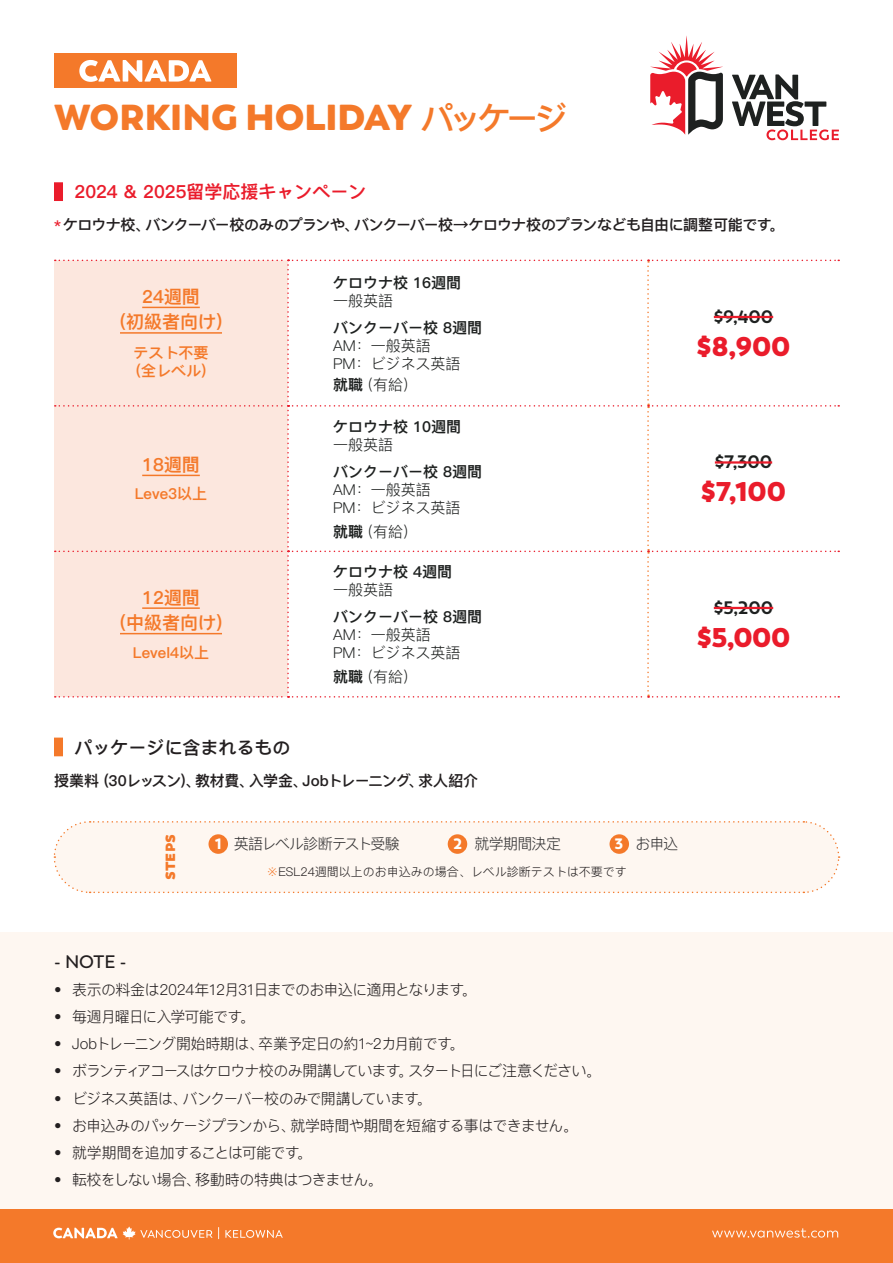
<style>
.page{position:relative;width:893px;height:1263px;background:#fff}
.page>*{position:absolute;margin:0;border:0;box-sizing:border-box;transform-origin:0 0}
.t1{font:800 36px "Boston";color:#f4792a}
.t2{font:800 27px "Boston";color:#ea1c2b}
.t3{font:18px/25.5px "Ping Fang SC Heavy";color:#f4792a;text-align:center}
.t4{font:18px "Ping Fang SC Heavy";color:#ea1c2b}
.t5{font:700 18px "Boston";color:#1e2120}
.t6{font:18px "Ping Fang SC Heavy";color:#231f20}
.Bullet{font:600 18px "Boston";color:#231f20}
.Bullet-2{font:900 18px "Boston";letter-spacing:.005em;color:#f4792a}
.t7{font:15px "Ping Fang SC Regular";letter-spacing:-.055em;color:#231f20}
.t8{font:15px "Ping Fang SC Regular";color:#1e2120}
.t9{font:15px "Ping Fang SC Heavy";color:#1e2120}
.t10{font:15px "Ping Fang SC Heavy";letter-spacing:-.05em;color:#231f20}
.t11{font:15px "Ping Fang SC Regular";letter-spacing:-.085em;color:#231f20}
.t12{font:15px "Ping Fang SC Heavy";letter-spacing:-.03em;color:#231f20}
.t13{font:15px/18px "Ping Fang SC Heavy";color:#f4792a}
.t14{font:15px "Ping Fang SC Regular";letter-spacing:-.055em;color:#333233}
.t15{font:12px "Ping Fang SC Regular";color:#231f20}
.s1{font-family:"Ping Fang SC Heavy";font-weight:400;font-size:33px}
.s2{font-size:13.5px;color:#ea1c2b}
.s3{font-family:"Ping Fang SC Heavy"}
.s4{font-family:"Boston";font-weight:900;color:#fff}
.s5{color:#f4792a}
</style>
<div class="page">
<div style="left:0;top:1209px;width:893px;height:54px;background:#f4792a"></div>
<svg style="left:712px;top:1228px;width:126px;height:9px"></svg>
<svg style="left:53px;top:1226px;width:230px;height:13px"></svg>
<svg style="left:732px;top:74px;width:107px;height:66px"></svg>
<svg style="left:650px;top:36px;width:73px;height:99px"></svg>
<div style="left:54px;top:54px;width:183px;height:34px;background:#f4792a"></div>
<svg style="left:79px;top:60px;width:133px;height:22px"></svg>
<div style="left:0;top:932px;width:893px;height:277px;background:#fef7f1"></div>
<div style="left:54px;top:182px;width:9px;height:19px;background:#ea1c2b"></div>
<div style="left:54px;top:737px;width:9px;height:19px;background:#f4792a"></div>
<div style="left:53px;top:821px;width:787px;height:73px;background:#fef7f1"></div>
<div style="left:208px;top:834px;width:20px;height:20px;background:#f4792a;border-radius:50%"></div>
<div style="left:448px;top:834px;width:19px;height:20px;background:#f4792a;border-radius:50%"></div>
<div style="left:609px;top:834px;width:20px;height:20px;background:#f4792a;border-radius:50%"></div>
<svg style="left:55px;top:260px;width:784px;height:438px"></svg>
<hr style="left:142px;top:307px;width:58px;height:1px;background:#f4792a">
<hr style="left:120px;top:332px;width:102px;height:2px;background:#f4792a">
<hr style="left:714px;top:316px;width:59px;height:2px;background:#ea1c2b">
<hr style="left:142px;top:475px;width:58px;height:1px;background:#f4792a">
<hr style="left:715px;top:461px;width:57px;height:3px;background:#ea1c2b">
<hr style="left:142px;top:607px;width:58px;height:2px;background:#f4792a">
<hr style="left:120px;top:633px;width:102px;height:1px;background:#f4792a">
<hr style="left:714px;top:607px;width:59px;height:2px;background:#ea1c2b">
<h1 class="t1" style="left:54px;top:94px;width:515px">WORKING HOLIDAY <span class="s1">パッケージ</span></h1>
<p class="t4" style="left:75px;top:181px;width:293px">2024 &amp; 2025留学応援キャンペーン</p>
<p class="t10" style="left:54px;top:216px;width:731px"><span class="s2">*</span> ケロウナ校、バンクーバー校のみのプランや、バンクーバー校→ケロウナ校のプランなども自由に調整可能です。</p>
<p class="t3" style="left:120px;top:284px;width:103px">24週間<br>(初級者向け)</p>
<p class="t13" style="left:134px;top:344px;width:76px">テスト不要(全レベル)</p>
<p class="t3" style="left:142px;top:452px;width:59px">18週間</p>
<p class="t13" style="left:135px;top:485px;width:74px">Leve3以上</p>
<p class="t3" style="left:142px;top:585px;width:59px">12週間</p>
<p class="t3" style="left:120px;top:610px;width:103px">(中級者向け)</p>
<p class="t13" style="left:133px;top:644px;width:78px">Level4以上</p>
<p class="t9" style="left:333px;top:273px;width:129px">ケロウナ校 16週間</p>
<p class="t8" style="left:333px;top:291px;width:61px">一般英語</p>
<p class="t9" style="left:333px;top:318px;width:150px">バンクーバー校 8週間</p>
<p class="t8" style="left:333px;top:336px;width:99px">AM：一般英語</p>
<p class="t8" style="left:333px;top:354px;width:129px">PM：ビジネス英語</p>
<p class="t8" style="left:333px;top:375px;width:76px"><span class="s3">就職</span> (有給)</p>
<p class="t9" style="left:333px;top:417px;width:129px">ケロウナ校 10週間</p>
<p class="t8" style="left:333px;top:435px;width:61px">一般英語</p>
<p class="t9" style="left:333px;top:462px;width:150px">バンクーバー校 8週間</p>
<p class="t8" style="left:333px;top:480px;width:99px">AM：一般英語</p>
<p class="t8" style="left:333px;top:498px;width:129px">PM：ビジネス英語</p>
<p class="t8" style="left:333px;top:522px;width:76px"><span class="s3">就職</span> (有給)</p>
<p class="t9" style="left:333px;top:563px;width:120px">ケロウナ校 4週間</p>
<p class="t8" style="left:333px;top:581px;width:62px">一般英語</p>
<p class="t9" style="left:333px;top:608px;width:150px">バンクーバー校 8週間</p>
<p class="t8" style="left:333px;top:626px;width:99px">AM：一般英語</p>
<p class="t8" style="left:333px;top:644px;width:129px">PM：ビジネス英語</p>
<p class="t8" style="left:333px;top:668px;width:76px"><span class="s3">就職</span> (有給)</p>
<p class="t5" style="left:714px;top:306px;width:61px">$9,400</p>
<p class="t2" style="left:696px;top:329px;width:95px">$8,900</p>
<p class="t5" style="left:715px;top:451px;width:59px">$7,300</p>
<p class="t2" style="left:701px;top:474px;width:87px">$7,100</p>
<p class="t5" style="left:714px;top:596px;width:61px">$5,200</p>
<p class="t2" style="left:697px;top:620px;width:95px">$5,000</p>
<p class="t6" style="left:75px;top:736px;width:217px">パッケージに含まれるもの</p>
<p class="t12" style="left:54px;top:772px;width:426px">授業料 (30レッスン)、教材費、入学金、Jobトレーニング、求人紹介</p>
<p class="Bullet-2" style="left:157px;top:880px;width:47px;rotate:-90deg">steps</p>
<p class="t14" style="left:215px;top:835px;width:186px"><span class="s4">1</span> 英語レベル診断テスト受験</p>
<p class="t14" style="left:454px;top:835px;width:109px"><span class="s4">2</span> 就学期間決定</p>
<p class="t14" style="left:615px;top:835px;width:65px"><span class="s4">3</span> お申込</p>
<p class="t15" style="left:266px;top:865px;width:362px"><span class="s5">※</span>ESL24週間以上のお申込みの場合、レベル診断テストは不要です</p>
<p class="Bullet" style="left:54px;top:951px;width:74px">- NOTE -</p>
<p class="t7" style="left:54px;top:981px;width:424px"><span class="s3">•</span> 表示の料金は2024年12月31日までのお申込に適用となります。</p>
<p class="t7" style="left:54px;top:1008px;width:202px"><span class="s3">•</span> 毎週月曜日に入学可能です。</p>
<p class="t7" style="left:54px;top:1035px;width:411px"><span class="s3">•</span> Jobトレーニング開始時期は、卒業予定日の約1~2カ月前です。</p>
<p class="t11" style="left:54px;top:1062px;width:548px"><span class="s3">•</span> ボランティアコースはケロウナ校のみ開講しています。スタート日にご注意ください。</p>
<p class="t7" style="left:54px;top:1089px;width:378px"><span class="s3">•</span> ビジネス英語は、バンクーバー校のみで開講しています。</p>
<p class="t7" style="left:54px;top:1116px;width:525px"><span class="s3">•</span> お申込みのパッケージプランから、就学時間や期間を短縮する事はできません。</p>
<p class="t7" style="left:54px;top:1143px;width:259px"><span class="s3">•</span> 就学期間を追加することは可能です。</p>
<p class="t7" style="left:54px;top:1170px;width:330px"><span class="s3">•</span> 転校をしない場合、移動時の特典はつきません。</p>
</div>
